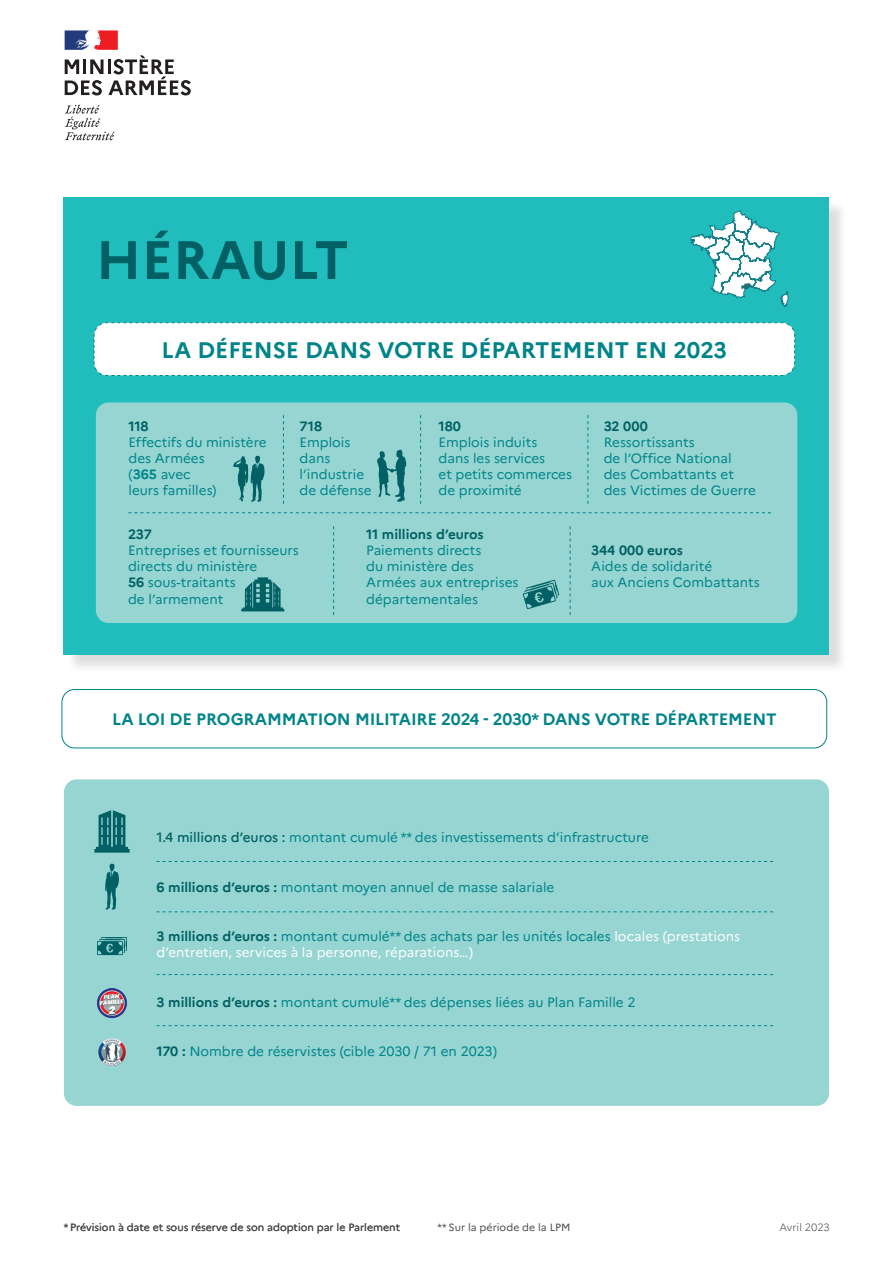
<style>
.page{position:relative;width:893px;height:1263px;background:#fff}
.page>*{position:absolute;margin:0;border:0;box-sizing:border-box;transform-origin:0 0}
.t1{font:700 54px "Marianne";color:#006063}
.t2{font:700 22.5px "Marianne";color:#00848a}
.t3{font:700 16.5px "Marianne";letter-spacing:-.01em;color:#00848a}
.t4{font:13.5px/16.2px "Marianne";color:#00848a}
.t5{font:13.5px/16.2px "Marianne";color:#fff}
.t6{font:700 13.5px "Marianne";letter-spacing:-.005em;color:#006063}
.t7{font:10.5px "Marianne";color:#4b4c4d}
.t8{font:300 10.5px "Marianne";color:#4b4c4d}
.s1{font-weight:700}
.s2{font-weight:700;color:#006063}
.s3{font-weight:500;color:#006063}
.s4{color:#00848a}
</style>
<div class="page">
<svg style="left:65px;top:105px;width:50px;height:35px"></svg>
<svg style="left:65px;top:30px;width:126px;height:65px"></svg>
<div style="left:66px;top:200px;width:782px;height:474px;background:#231f20;opacity:.15"></div>
<div style="left:64px;top:198px;width:765px;height:457px;background:#21bdbd"></div>
<div style="left:96px;top:402px;width:701px;height:221px;background:#96d5d2;border-radius:13px"></div>
<div style="left:93px;top:322px;width:702px;height:54px;background:#fff"></div>
<svg style="left:233px;top:456px;width:32px;height:46px"></svg>
<svg style="left:377px;top:450px;width:29px;height:52px"></svg>
<svg style="left:128px;top:512px;width:643px;height:1px"></svg>
<svg style="left:241px;top:577px;width:43px;height:34px"></svg>
<svg style="left:420px;top:415px;width:1px;height:89px"></svg>
<svg style="left:587px;top:415px;width:1px;height:89px"></svg>
<svg style="left:333px;top:526px;width:1px;height:89px"></svg>
<svg style="left:570px;top:526px;width:1px;height:89px"></svg>
<svg style="left:283px;top:415px;width:1px;height:89px"></svg>
<svg style="left:523px;top:580px;width:36px;height:29px"></svg>
<div style="left:64px;top:779px;width:765px;height:327px;background:#96d5d2;border-radius:13px"></div>
<svg style="left:105px;top:864px;width:14px;height:45px"></svg>
<img style="left:98px;top:1038px;width:28px;height:28px">
<img style="left:97px;top:988px;width:30px;height:30px">
<svg style="left:97px;top:937px;width:30px;height:18px"></svg>
<svg style="left:94px;top:810px;width:36px;height:43px"></svg>
<svg style="left:157px;top:911px;width:616px;height:1px"></svg>
<svg style="left:157px;top:861px;width:616px;height:1px"></svg>
<svg style="left:157px;top:974px;width:616px;height:1px"></svg>
<svg style="left:157px;top:1025px;width:616px;height:1px"></svg>
<div style="left:62px;top:689px;width:765px;height:59px;border:1px solid #00848a;border-radius:13px"></div>
<svg style="left:691px;top:211px;width:97px;height:95px"></svg>
<h1 class="t1" style="left:96px;top:227px;width:254px">HÉRAULT</h1>
<h2 class="t2" style="left:162px;top:336px;width:567px">LA DÉFENSE DANS VOTRE DÉPARTEMENT EN 2023</h2>
<p class="t6" style="left:128px;top:417px;width:22px">118</p>
<p class="t4" style="left:128px;top:434px;width:140px">Effectifs du ministère des Armées<br>(<span class="s1">365</span> avec<br>leurs familles)</p>
<p class="t6" style="left:128px;top:526px;width:25px">237</p>
<p class="t4" style="left:128px;top:542px;width:172px">Entreprises et fournisseurs directs du ministère<br><span class="s2">56</span> sous-traitants<br>de l’armement</p>
<p class="t6" style="left:300px;top:417px;width:24px">718</p>
<p class="t4" style="left:300px;top:434px;width:74px">Emplois dans l’industrie de défense</p>
<p class="t6" style="left:439px;top:417px;width:24px">180</p>
<p class="t4" style="left:439px;top:434px;width:135px">Emplois induits<br>dans les services<br>et petits commerces de proximité</p>
<p class="t6" style="left:604px;top:417px;width:46px">32 000</p>
<p class="t4" style="left:604px;top:434px;width:154px">Ressortissants<br>de l’Office National des Combattants et des Victimes de Guerre</p>
<p class="t6" style="left:366px;top:526px;width:119px">11 millions d’euros</p>
<p class="t4" style="left:366px;top:542px;width:154px">Paiements directs<br>du ministère des<br>Armées aux entreprises départementales</p>
<p class="t6" style="left:591px;top:542px;width:93px">344 000 euros</p>
<p class="t4" style="left:591px;top:558px;width:170px">Aides de solidarité<br>aux Anciens Combattants</p>
<p class="t3" style="left:112px;top:709px;width:666px">LA LOI DE PROGRAMMATION MILITAIRE 2024 - 2030* DANS VOTRE DÉPARTEMENT</p>
<p class="t4" style="left:157px;top:829px;width:494px"><span class="s3">1.4 millions d’euros :</span> montant cumulé ** des investissements d’infrastructure</p>
<p class="t4" style="left:157px;top:879px;width:399px"><span class="s2">6 millions d’euros :</span> montant moyen annuel de masse salariale</p>
<p class="t5" style="left:157px;top:928px;width:585px"><span class="s2">3 millions d’euros :</span> <span class="s4">montant cumulé** des achats par les unités locales</span> locales (prestations d’entretien, services à la personne, réparations…)</p>
<p class="t4" style="left:157px;top:994px;width:480px"><span class="s2">3 millions d’euros :</span> montant cumulé** des dépenses liées au Plan Famille 2</p>
<p class="t4" style="left:157px;top:1043px;width:342px"><span class="s2">170 :</span> Nombre de réservistes (cible 2030 / 71 en 2023)</p>
<p class="t7" style="left:64px;top:1220px;width:338px">* Prévision à date et sous réserve de son adoption par le Parlement</p>
<p class="t7" style="left:438px;top:1221px;width:134px">** Sur la période de la LPM</p>
<p class="t8" style="left:780px;top:1220px;width:52px">Avril 2023</p>
</div>
